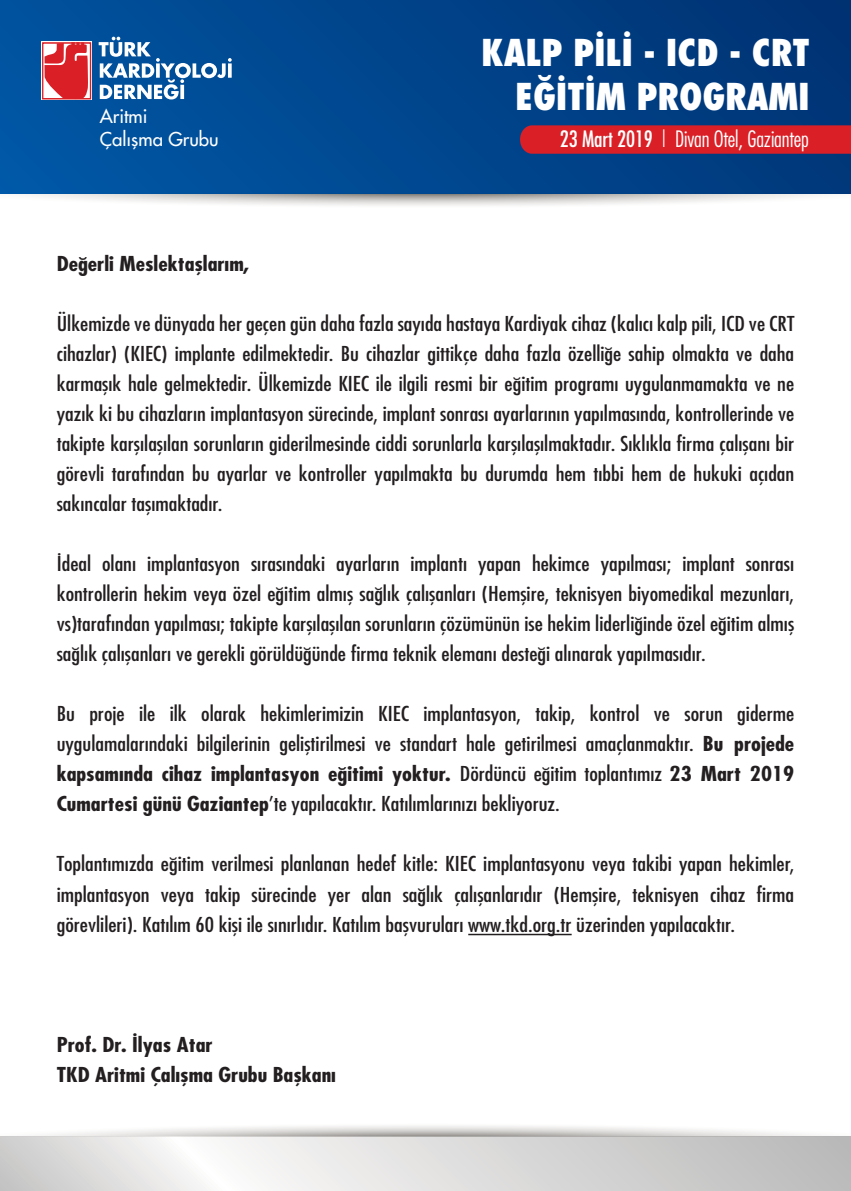
<style>
.page{position:relative;width:851px;height:1191px;background:#fff}
.page>*{position:absolute;margin:0;border:0;box-sizing:border-box;transform-origin:0 0}
.t1{font:36px/44px "Futura Cond Black Tr";letter-spacing:-.005em;color:#fff;text-align:right}
.t2{font:22px "Futura Cond Light Tr";letter-spacing:-.005em;color:#fff}
.t3{font:20px/30px "Futura Cond Nr Tr";color:#231f20;text-align:justify;scale:1.13 1}
.t4{font:20px/30px "Futura Cond Bold Tr";color:#231f20;scale:1.13 1}
.t5{font:18.6px/22.2px "Futura Normal Tr";color:#fff}
.s1{font-family:"Futura Cond Nr Tr"}
.s2{font-family:"Futura Cond Bold Tr"}
</style>
<div class="page">
<svg style="left:0;top:1136px;width:850px;height:55px"></svg>
<svg style="left:41px;top:1126px;width:774px;height:10px"></svg>
<div style="left:0;top:0;width:850px;height:194px;background:linear-gradient(to right,#0056a3,#003476)"></div>
<svg style="left:41px;top:41px;width:51px;height:59px"></svg>
<div style="left:42px;top:42px;width:49px;height:57px;background:#fff;border:1px solid #da1f26"></div>
<svg style="left:44px;top:42px;width:44px;height:58px;background:#e14c51"></svg>
<svg style="left:520px;top:125px;width:330px;height:29px;background:#d31f28"></svg>
<svg style="left:22px;top:194px;width:804px;height:12px"></svg>
<svg style="left:99px;top:37px;width:133px;height:62px"></svg>
<hr style="left:468px;top:933px;width:103px;height:2px;background:#231f20">
<p class="t5" style="left:100px;top:105px;width:120px">Aritmi<br>Çalışma Grubu</p>
<h1 class="t1" style="left:481px;top:30px;width:330px">KALP PİLİ - ICD - CRT<br>EĞİTİM PROGRAMI</h1>
<p class="t2" style="left:559px;top:125px;width:250px"><span class="s1">23 Mart 2019</span> | Divan Otel, Gaziantep</p>
<p class="t4" style="left:57px;top:249px;width:172px">Değerli Meslektaşlarım,</p>
<p class="t3" style="left:57px;top:308px;width:654px">Ülkemizde ve dünyada her geçen gün daha fazla sayıda hastaya Kardiyak cihaz (kalıcı kalp pili, ICD ve CRT cihazlar) (KIEC) implante edilmektedir. Bu cihazlar gittikçe daha fazla özelliğe sahip olmakta ve daha karmaşık hale gelmektedir. Ülkemizde KIEC ile ilgili resmi bir eğitim programı uygulanmamakta ve ne yazık ki bu cihazların implantasyon sürecinde, implant sonrası ayarlarının yapılmasında, kontrollerinde ve takipte karşılaşılan sorunların giderilmesinde ciddi sorunlarla karşılaşılmaktadır. Sıklıkla firma çalışanı bir görevli tarafından bu ayarlar ve kontroller yapılmakta bu durumda hem tıbbi hem de hukuki açıdan sakıncalar taşımaktadır.</p>
<p class="t3" style="left:57px;top:548px;width:654px">İdeal olanı implantasyon sırasındaki ayarların implantı yapan hekimce yapılması; implant sonrası kontrollerin hekim veya özel eğitim almış sağlık çalışanları (Hemşire, teknisyen biyomedikal mezunları, vs)tarafından yapılması; takipte karşılaşılan sorunların çözümünün ise hekim liderliğinde özel eğitim almış sağlık çalışanları ve gerekli görüldüğünde firma teknik elemanı desteği alınarak yapılmasıdır.</p>
<p class="t3" style="left:57px;top:698px;width:654px">Bu proje ile ilk olarak hekimlerimizin KIEC implantasyon, takip, kontrol ve sorun giderme uygulamalarındaki bilgilerinin geliştirilmesi ve standart hale getirilmesi amaçlanmaktır. <span class="s2">Bu projede</span></p>
<p class="t4" style="left:57px;top:759px;width:654px">kapsamında cihaz implantasyon eğitimi yoktur. <span class="s1">Dördüncü eğitim toplantımız</span> 23 Mart 2019</p>
<p class="t3" style="left:57px;top:788px;width:446px"><span class="s2">Cumartesi günü Gaziantep</span>’te yapılacaktır. Katılımlarınızı bekliyoruz.</p>
<p class="t3" style="left:57px;top:848px;width:654px">Toplantımızda eğitim verilmesi planlanan hedef kitle: KIEC implantasyonu veya takibi yapan hekimler, implantasyon veya takip sürecinde yer alan sağlık çalışanlarıdır (Hemşire, teknisyen cihaz firma görevlileri). Katılım 60 kişi ile sınırlıdır. Katılım başvuruları www.tkd.org.tr üzerinden yapılacaktır.</p>
<p class="t4" style="left:57px;top:1029px;width:248px">Prof. Dr. İlyas Atar<br>TKD Aritmi Çalışma Grubu Başkanı</p>
</div>
